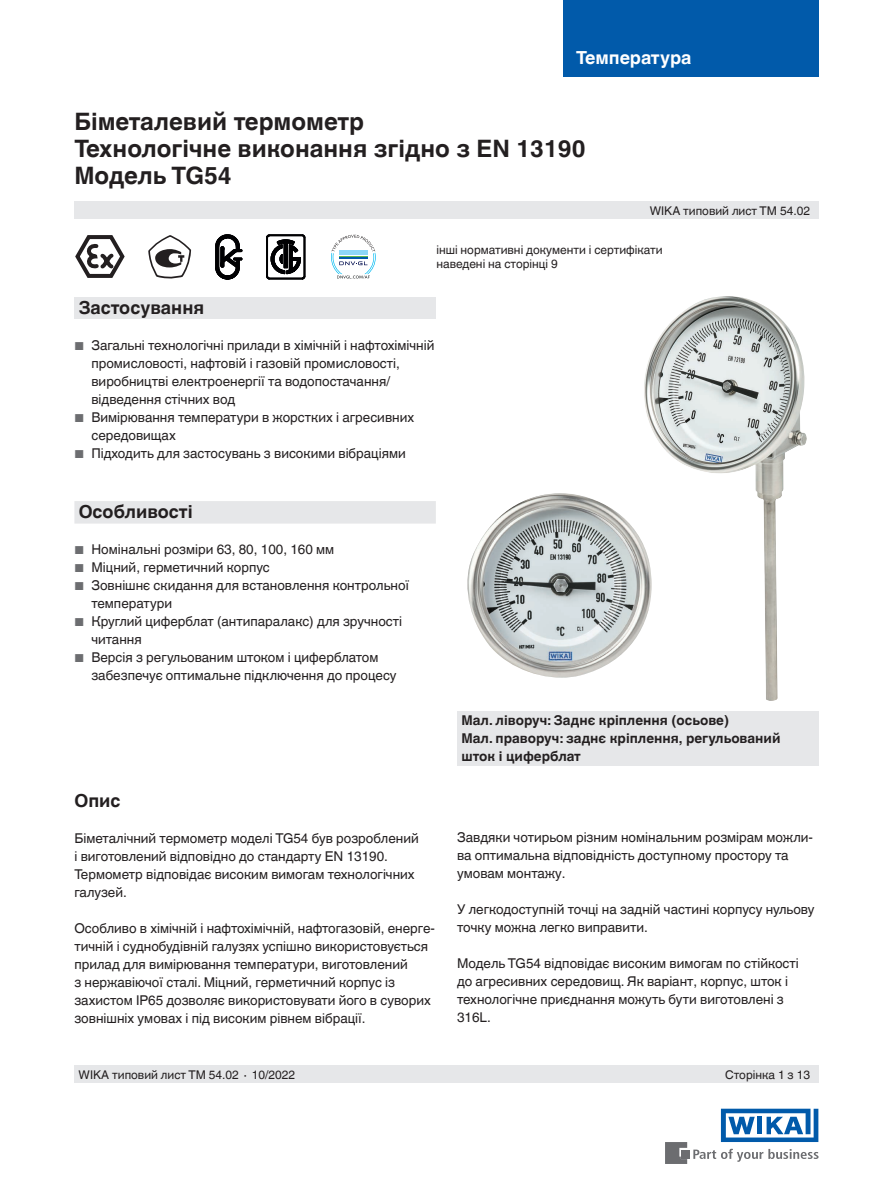
<style>
.page{position:relative;width:893px;height:1188px;background:#fff}
.page>*{position:absolute;margin:0;border:0;box-sizing:border-box;transform-origin:0 0}
.t1{font:700 24px/27px "Helvetica World";color:#231f20}
.t2{font:700 18px "Helvetica World";color:#231f20}
.t3{font:700 18px "Helvetica World";color:#fff}
.t4{font:13.5px/18px "Helvetica World";color:#231f20}
.t5{font:700 13.5px/18px "Helvetica World";color:#231f20}
.t6{font:12px/13.5px "Helvetica World";color:#231f20}
.s1{font-size:11.55px;color:#6c6d70}
</style>
<div class="page">
<div style="left:74px;top:297px;width:362px;height:22px;background:#e6e7e9"></div>
<div style="left:74px;top:202px;width:745px;height:17px;background:#e6e7e9"></div>
<div style="left:74px;top:1066px;width:745px;height:17px;background:#e6e7e9"></div>
<svg style="left:693px;top:1149px;width:126px;height:13px"></svg>
<div style="left:682px;top:1150px;width:8px;height:8px;background:#6c6d70"></div>
<svg style="left:665px;top:1142px;width:22px;height:22px"></svg>
<svg style="left:721px;top:1109px;width:97px;height:33px"></svg>
<div style="left:563px;top:0;width:256px;height:77px;background:#015aaa"></div>
<div style="left:74px;top:501px;width:362px;height:23px;background:#e6e7e9"></div>
<div style="left:457px;top:711px;width:362px;height:54px;background:#e6e7e9"></div>
<svg style="left:75px;top:235px;width:50px;height:43px"></svg>
<svg style="left:148px;top:235px;width:43px;height:44px"></svg>
<svg style="left:216px;top:235px;width:26px;height:44px"></svg>
<svg style="left:266px;top:235px;width:39px;height:44px"></svg>
<svg style="left:331px;top:235px;width:45px;height:44px"></svg>
<img style="left:467px;top:493px;width:177px;height:185px">
<img style="left:644px;top:296px;width:163px;height:405px">
<h2 class="t3" style="left:576px;top:47px;width:117px">Температура</h2>
<h1 class="t1" style="left:74px;top:108px;width:513px">Біметалевий термометр<br>Технологічне виконання згідно з EN 13190<br>Модель TG54</h1>
<p class="t6" style="left:650px;top:204px;width:162px">WIKA типовий лист TM 54.02</p>
<p class="t6" style="left:436px;top:244px;width:228px">інші нормативні документи і сертифікати наведені на сторінці 9</p>
<h2 class="t2" style="left:79px;top:298px;width:127px">Застосування</h2>
<p class="t4" style="left:91px;top:337px;width:345px;text-indent:-17px"><span class="s1">■</span> Загальні технологічні прилади в хімічній і нафтохімічній промисловості, нафтовій і газовій промисловості, виробництві електроенергії та водопостачання/ відведення стічних вод</p>
<p class="t4" style="left:91px;top:409px;width:324px;text-indent:-17px"><span class="s1">■</span> Вимірювання температури в жорстких і агресивних середовищах</p>
<p class="t4" style="left:74px;top:445px;width:333px"><span class="s1">■</span> Підходить для застосувань з високими вібраціями</p>
<h2 class="t2" style="left:79px;top:502px;width:116px">Особливості</h2>
<p class="t4" style="left:74px;top:541px;width:261px"><span class="s1">■</span> Номінальні розміри 63, 80, 100, 160 мм</p>
<p class="t4" style="left:74px;top:559px;width:197px"><span class="s1">■</span> Міцний, герметичний корпус</p>
<p class="t4" style="left:91px;top:577px;width:319px;text-indent:-17px"><span class="s1">■</span> Зовнішнє скидання для встановлення контрольної температури</p>
<p class="t4" style="left:91px;top:613px;width:312px;text-indent:-17px"><span class="s1">■</span> Круглий циферблат (антипаралакс) для зручності читання</p>
<p class="t4" style="left:91px;top:649px;width:307px;text-indent:-17px"><span class="s1">■</span> Версія з регульованим штоком і циферблатом забезпечує оптимальне підключення до процесу</p>
<h2 class="t2" style="left:74px;top:790px;width:48px">Опис</h2>
<p class="t4" style="left:74px;top:829px;width:346px">Біметалічний термометр моделі TG54 був розроблений і виготовлений відповідно до стандарту EN 13190.<br>Термометр відповідає високим вимогам технологічних галузей.</p>
<p class="t4" style="left:74px;top:919px;width:362px">Особливо в хімічній і нафтохімічній, нафтогазовій, енерге&shy;тичній і суднобудівній галузях успішно використовується прилад для вимірювання температури, виготовлений<br>з нержавіючої сталі. Міцний, герметичний корпус із захистом IP65 дозволяє використовувати його в суворих зовнішніх умовах і під високим рівнем вібрації.</p>
<p class="t5" style="left:461px;top:711px;width:321px">Мал. ліворуч: Заднє кріплення (осьове)<br>Мал. праворуч: заднє кріплення, регульований шток і циферблат</p>
<p class="t4" style="left:457px;top:829px;width:357px">Завдяки чотирьом різним номінальним розмірам можли&shy;ва оптимальна відповідність доступному простору та умовам монтажу.</p>
<p class="t4" style="left:457px;top:901px;width:359px">У легкодоступній точці на задній частині корпусу нульову точку можна легко виправити.</p>
<p class="t4" style="left:457px;top:955px;width:343px">Модель TG54 відповідає високим вимогам по стійкості до агресивних середовищ. Як варіант, корпус, шток і технологічне приєднання можуть бути виготовлені з 316L.</p>
<p class="t6" style="left:79px;top:1068px;width:218px">WIKA типовий лист TM 54.02 ∙ 10/2022</p>
<p class="t6" style="left:725px;top:1068px;width:86px">Сторінка 1 з 13</p>
</div>
